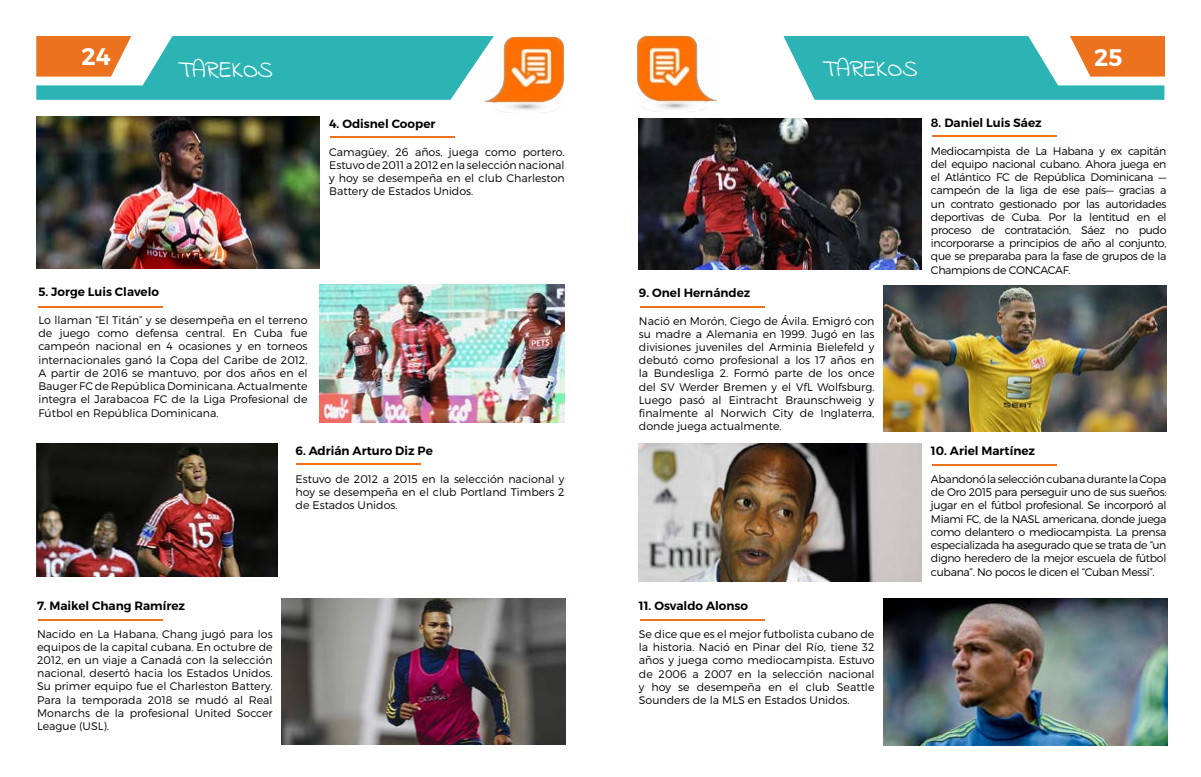
<style>
.page{position:relative;width:1201px;height:777px;background:#fff}
.page>*{position:absolute;margin:0;border:0;box-sizing:border-box;transform-origin:0 0}
.t1{font:24px "Indie Flower";color:#fff}
.t2{font:600 24px "Montserrat";color:#fff}
.t3{font:600 12px "Montserrat";color:#000}
.t4{font:300 11px/13.2px "Montserrat";color:#000;text-align:justify}
</style>
<div class="page">
<svg style="left:783px;top:36px;width:381px;height:64px;background:#66b6aa"></svg>
<img style="left:638px;top:35px;width:78px;height:77px">
<svg style="left:36px;top:36px;width:449px;height:64px;background:#5cb5ab"></svg>
<img style="left:485px;top:36px;width:78px;height:76px">
<img style="left:883px;top:285px;width:283px;height:146px">
<hr style="left:640px;top:306px;width:125px;height:2px;background:#ec721e">
<img style="left:638px;top:118px;width:283px;height:151px">
<hr style="left:932px;top:135px;width:124px;height:2px;background:#ec721e">
<img style="left:883px;top:598px;width:284px;height:147px">
<hr style="left:640px;top:619px;width:125px;height:2px;background:#ec721e">
<img style="left:638px;top:443px;width:283px;height:138px">
<hr style="left:932px;top:463px;width:124px;height:2px;background:#ec721e">
<img style="left:36px;top:443px;width:242px;height:133px">
<hr style="left:38px;top:305px;width:125px;height:2px;background:#ec721e">
<img style="left:36px;top:116px;width:284px;height:152px">
<hr style="left:330px;top:136px;width:125px;height:2px;background:#ec721e">
<img style="left:282px;top:598px;width:283px;height:146px">
<hr style="left:38px;top:618px;width:125px;height:2px;background:#ec721e">
<img style="left:319px;top:284px;width:245px;height:138px">
<hr style="left:296px;top:463px;width:125px;height:2px;background:#ec721e">
<h1 class="t2" style="left:81px;top:42px;width:31px">24</h1>
<h1 class="t2" style="left:1093px;top:42px;width:30px">25</h1>
<h1 class="t1" style="left:178px;top:53px;width:96px">TAREKOS</h1>
<h1 class="t1" style="left:822px;top:53px;width:96px">TAREKOS</h1>
<p class="t3" style="left:329px;top:116px;width:108px">4. Odisnel Cooper</p>
<p class="t4" style="left:329px;top:145px;width:237px">Camagüey, 26 años, juega como portero.<br>Estuvo de 2011 a 2012 en la selección nacional y hoy se desempeña en el club Charleston Battery de Estados Unidos.</p>
<p class="t3" style="left:38px;top:284px;width:122px">5. Jorge Luis Clavelo</p>
<p class="t4" style="left:38px;top:313px;width:271px">Lo llaman “El Titán” y se desempeña en el terreno de juego como defensa central. En Cuba fue campeón nacional en 4 ocasiones y en torneos internacionales ganó la Copa del Caribe de 2012.<br>A partir de 2016 se mantuvo, por dos años en el Bauger FC de República Dominicana. Actualmente integra el Jarabacoa FC de la Liga Profesional de Fútbol en República Dominicana.</p>
<p class="t3" style="left:295px;top:443px;width:139px">6. Adrián Arturo Diz Pe</p>
<p class="t4" style="left:295px;top:471px;width:270px">Estuvo de 2012 a 2015 en la selección nacional y hoy se desempeña en el club Portland Timbers 2 de Estados Unidos.</p>
<p class="t3" style="left:37px;top:598px;width:149px">7. Maikel Chang Ramírez</p>
<p class="t4" style="left:37px;top:626px;width:237px">Nacido en La Habana, Chang jugó para los equipos de la capital cubana. En octubre de 2012, en un viaje a Canadá con la selección nacional, desertó hacia los Estados Unidos.<br>Su primer equipo fue el Charleston Battery.<br>Para la temporada 2018 se mudó al Real Monarchs de la profesional United Soccer League (USL).</p>
<p class="t3" style="left:638px;top:285px;width:113px">9. Onel Hernández</p>
<p class="t4" style="left:638px;top:314px;width:237px">Nació en Morón, Ciego de Ávila. Emigró con su madre a Alemania en 1999. Jugó en las divisiones juveniles del Arminia Bielefeld y debutó como profesional a los 17 años en la Bundesliga 2. Formó parte de los once del SV Werder Bremen y el VfL Wolfsburg.<br>Luego pasó al Eintracht Braunschweig y finalmente al Norwich City de Inglaterra, donde juega actualmente.</p>
<p class="t3" style="left:638px;top:598px;width:111px">11. Osvaldo Alonso</p>
<p class="t4" style="left:638px;top:627px;width:237px">Se dice que es el mejor futbolista cubano de la historia. Nació en Pinar del Río, tiene 32 años y juega como mediocampista. Estuvo de 2006 a 2007 en la selección nacional y hoy se desempeña en el club Seattle Sounders de la MLS en Estados Unidos.</p>
<p class="t3" style="left:930px;top:115px;width:112px">8. Daniel Luis Sáez</p>
<p class="t4" style="left:930px;top:144px;width:237px">Mediocampista de La Habana y ex capitán del equipo nacional cubano. Ahora juega en el Atlántico FC de República Dominicana — campeón de la liga de ese país— gracias a un contrato gestionado por las autoridades deportivas de Cuba. Por la lentitud en el proceso de contratación, Sáez no pudo incorporarse a principios de año al conjunto, que se preparaba para la fase de grupos de la Champions de CONCACAF.</p>
<p class="t3" style="left:930px;top:443px;width:106px">10. Ariel Martínez</p>
<p class="t4" style="left:930px;top:472px;width:237px">Abandonó la selección cubana durante la Copa de Oro 2015 para perseguir uno de sus sueños: jugar en el fútbol profesional. Se incorporó al Miami FC, de la NASL americana, donde juega como delantero o mediocampista. La prensa especializada ha asegurado que se trata de “un digno heredero de la mejor escuela de fútbol cubana”. No pocos le dicen el “Cuban Messi”.</p>
</div>
